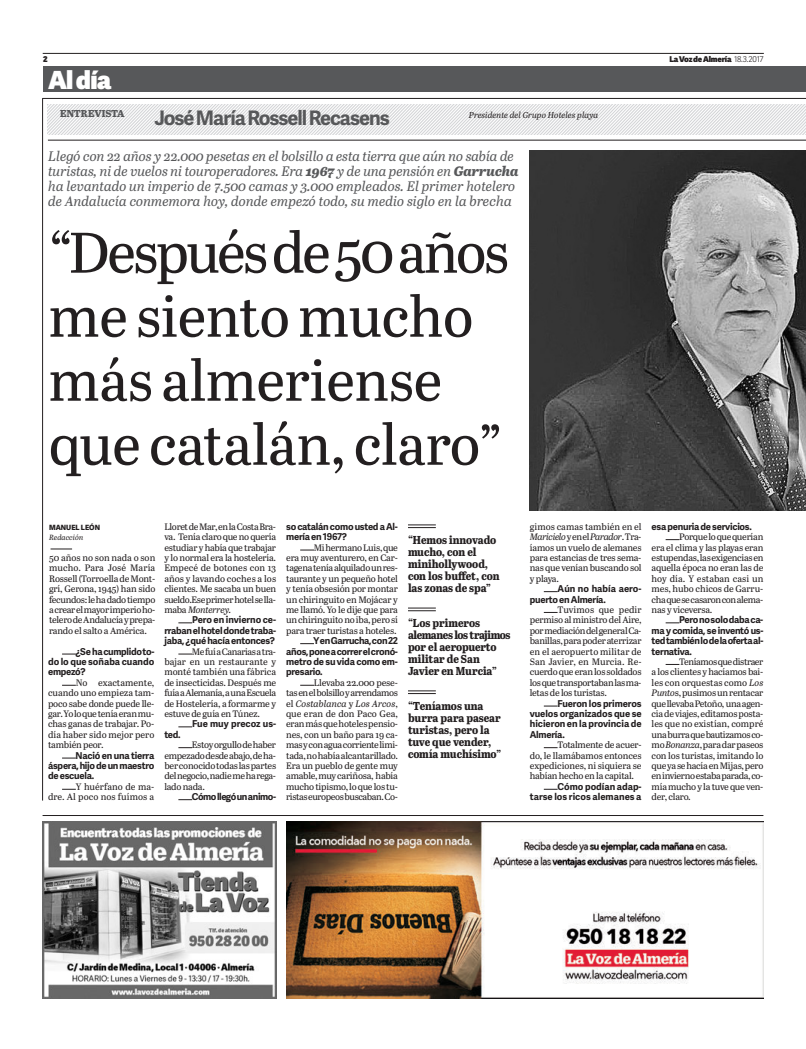
<style>
.page{position:relative;width:806px;height:1049px;background:#fff}
.page>*{position:absolute;margin:0;border:0;box-sizing:border-box;transform-origin:0 0}
.t1{font:57px/64px "Abril Text";letter-spacing:-.01em;color:#231f20}
.t2{font:800 25px "Adelle Sans Basic";color:#fff}
.t3{font:700 20px "Adelle Sans Basic";letter-spacing:-.05em;color:#57585a}
.t4{font:italic 13.7px/15px "Abril Text";letter-spacing:-.01em;color:#57585a}
.t5{font:11.5px/12px "Abril Almeria";letter-spacing:-.01em;color:#231f20}
.t6{font:800 10px "Abril Text";letter-spacing:-.005em;color:#57585a}
.t7{font:700 9.5px/10.4px "Adelle Sans Basic";letter-spacing:-.025em;color:#231f20;text-align:justify}
.t8{font:700 9.5px/10.4px "Adelle Sans Basic";letter-spacing:.005em;color:#231f20;text-align:right}
.t9{font:9.3px/10.4px "Abril Text";letter-spacing:-.025em;color:#231f20;text-align:justify}
.t10{font:9.3px/10.4px "Abril Text";letter-spacing:.005em;color:#231f20;text-align:right}
.t11{font:italic 8.5px "Abril Text";color:#231f20}
.t12{font:800 8px "Adelle Sans Basic";letter-spacing:-.02em;color:#231f20}
.t13{font:italic 7.5px "Abril Text";color:#231f20}
.t14{font:800 7.2px "Adelle Sans Basic";color:#231f20}
.s1{font-weight:300}
.s2{font-weight:800}
.s3{font-size:14px}
.s4{font-style:italic}
</style>
<div class="page">
<img style="left:48px;top:104px;width:757px;height:30px">
<hr style="left:42px;top:98px;width:763px;height:1px;background:#231f20">
<hr style="left:42px;top:98px;width:1px;height:702px;background:#231f20">
<svg style="left:62px;top:653px;width:14px;height:1px"></svg>
<svg style="left:62px;top:685px;width:14px;height:1px"></svg>
<svg style="left:62px;top:757px;width:14px;height:1px"></svg>
<svg style="left:62px;top:789px;width:14px;height:1px"></svg>
<svg style="left:50px;top:549px;width:22px;height:1px"></svg>
<img style="left:529px;top:150px;width:276px;height:361px">
<svg style="left:408px;top:524px;width:27px;height:4px"></svg>
<svg style="left:408px;top:607px;width:27px;height:4px"></svg>
<svg style="left:408px;top:690px;width:27px;height:4px"></svg>
<svg style="left:178px;top:622px;width:14px;height:1px"></svg>
<svg style="left:178px;top:653px;width:14px;height:1px"></svg>
<svg style="left:178px;top:726px;width:14px;height:1px"></svg>
<svg style="left:178px;top:747px;width:14px;height:1px"></svg>
<svg style="left:178px;top:799px;width:14px;height:1px"></svg>
<svg style="left:300px;top:643px;width:14px;height:1px"></svg>
<svg style="left:300px;top:685px;width:14px;height:1px"></svg>
<svg style="left:300px;top:549px;width:14px;height:1px"></svg>
<svg style="left:543px;top:705px;width:14px;height:1px"></svg>
<svg style="left:543px;top:747px;width:14px;height:1px"></svg>
<svg style="left:543px;top:612px;width:14px;height:1px"></svg>
<svg style="left:543px;top:591px;width:14px;height:1px"></svg>
<svg style="left:543px;top:789px;width:14px;height:1px"></svg>
<svg style="left:665px;top:622px;width:14px;height:1px"></svg>
<svg style="left:665px;top:664px;width:14px;height:1px"></svg>
<svg style="left:665px;top:539px;width:14px;height:1px"></svg>
<img style="left:43px;top:821px;width:233px;height:177px">
<hr style="left:43px;top:815px;width:720px;height:1px;background:#231f20">
<hr style="left:48px;top:140px;width:757px;height:1px;background:#231f20">
<img style="left:286px;top:821px;width:477px;height:177px">
<div style="left:43px;top:67px;width:762px;height:25px;background:#57585a"></div>
<hr style="left:43px;top:53px;width:720px;height:1px;background:#231f20">
<p class="t12" style="left:43px;top:55px;width:6px">2</p>
<p class="t12" style="left:669px;top:55px;width:95px">La Voz de Almería <span class="s1">18.3.2017</span></p>
<p class="t2" style="left:48px;top:65px;width:64px">Al día</p>
<p class="t6" style="left:60px;top:110px;width:66px">ENTREVISTA</p>
<p class="t3" style="left:154px;top:109px;width:237px">José María Rossell Recasens</p>
<p class="t11" style="left:468px;top:111px;width:131px">Presidente del Grupo Hoteles playa</p>
<p class="t4" style="left:48px;top:150px;width:471px">Llegó con 22 años y 22.000 pesetas en el bolsillo a esta tierra que aún no sabía de turistas, ni de vuelos ni touroperadores. Era <span class="s2">1967</span> y de una pensión en <span class="s2">Garrucha </span>ha levantado un imperio de 7.500 camas y 3.000 empleados. El primer hotelero de Andalucía conmemora hoy, donde empezó todo, su medio siglo en la <span class="s3">brecha</span></p>
<p class="t1" style="left:49px;top:225px;width:462px">“Después de 50 años me siento mucho más almeriense que catalán, claro”</p>
<p class="t14" style="left:49px;top:524px;width:53px">MANUEL LEÓN</p>
<p class="t13" style="left:49px;top:534px;width:36px">Redacción</p>
<p class="t9" style="left:49px;top:553px;width:108px">50 años no son nada o son mucho. Para José María Rossell (Torroella de Mont&shy;grí, Gerona, 1945) han sido fecundos: le ha dado tiempo a crear el mayor imperio ho&shy;telero de Andalucía y prepa&shy;rando el salto a América.</p>
<p class="t7" style="left:48px;top:647px;width:108px;text-indent:27px">¿Se ha cumplido to&shy;do lo que soñaba cuando empezó?</p>
<p class="t9" style="left:48px;top:678px;width:108px;text-indent:28px">No exactamente, cuando uno empieza tam&shy;poco sabe donde puede lle&shy;gar. Yo lo que tenía eran mu&shy;chas ganas de trabajar. Po&shy;día haber sido mejor pero también peor.</p>
<p class="t7" style="left:48px;top:751px;width:108px;text-indent:28px">Nació en una tierra áspera, hijo de un maestro de escuela.</p>
<p class="t10" style="left:48px;top:782px;width:108px">Y huérfano de ma-<br>dre. Al poco nos fuímos a</p>
<p class="t9" style="left:164px;top:522px;width:113px">Lloret de Mar, en la Costa Bra&shy;va. Tenía claro que no quería estudiar y había que trabajar y lo normal era la hostelería.<br>Empecé de botones con 13 años y lavando coches a los clientes. Me sacaba un buen sueldo.Ese primer hotel se lla&shy;maba <span class="s4">Monterrey.</span></p>
<p class="t7" style="left:164px;top:616px;width:113px;text-indent:28px">Pero en invierno ce&shy;rraban el hotel donde traba&shy;jaba, ¿qué hacía entonces?</p>
<p class="t9" style="left:164px;top:647px;width:113px;text-indent:27px">Me fuí a Canarias a tra&shy;bajar en un restaurante y monté también una fábrica de insecticidas. Después me fuía a Alemanía, a una Escuela de Hostelería, a formarme y estuve de guía en Túnez.</p>
<p class="t8" style="left:192px;top:720px;width:85px">Fue muy precoz us-</p>
<p class="t7" style="left:164px;top:730px;width:18px">ted.</p>
<p class="t9" style="left:164px;top:740px;width:113px;text-indent:27px">Estoy orgullo de haber empezado desde abajo, de ha&shy;ber conocido todas las partes del negocio, nadie me ha rega&shy;lado nada.</p>
<p class="t7" style="left:192px;top:792px;width:86px">Cómo llegó un animo-</p>
<p class="t7" style="left:286px;top:522px;width:113px">so catalán como usted a Al&shy;mería en 1967?</p>
<p class="t9" style="left:286px;top:543px;width:113px;text-indent:28px">Mi hermano Luis, que era muy aventurero, en Car&shy;tagena tenía alquilado un res&shy;taurante y un pequeño hotel y tenía obsesión por montar un chiringuito en Mojácar y me llamó. Yo le dĳe que para un chiringuito no iba, pero sí para traer turistas a hoteles.</p>
<p class="t7" style="left:286px;top:636px;width:113px;text-indent:27px">Y en Garrucha, con 22 años, pone a correr el cronó&shy;metro de su vida como em&shy;presario.</p>
<p class="t9" style="left:286px;top:678px;width:113px;text-indent:28px">Llevaba 22.000 pese&shy;tas en el bolsillo y arrendamos el <span class="s4">Costablanca</span> y <span class="s4">Los Arcos</span>, que eran de don Paco Gea, eran más que hoteles pensio&shy;nes, con un baño para 19 ca&shy;mas y con agua corriente limi&shy;tada, no había alcantarillado.<br>Era un pueblo de gente muy amable, muy cariñosa, había mucho tipismo, lo que los tu&shy;ristas europeos buscaban. Co-</p>
<p class="t5" style="left:408px;top:534px;width:93px">“Hemos innovado mucho, con el minihollywood, con los buffet, con las zonas de spa”</p>
<p class="t5" style="left:408px;top:617px;width:104px">“Los primeros alemanes los trajimos por el aeropuerto militar de San<br>Javier en Murcia”</p>
<p class="t5" style="left:408px;top:700px;width:95px">“Teníamos una burra para pasear turistas, pero la tuve que vender, comía muchísimo”</p>
<p class="t9" style="left:529px;top:522px;width:113px">gimos camas también en el <span class="s4">Maricielo</span>y en el <span class="s4">Parador</span>. Tra&shy;íamos un vuelo de alemanes para estancias de tres sema&shy;nas que venían buscando sol y playa.</p>
<p class="t7" style="left:529px;top:584px;width:113px;text-indent:28px">Aún no había aero&shy;puerto en Almería.</p>
<p class="t9" style="left:529px;top:605px;width:113px;text-indent:28px">Tuvimos que pedir permiso al ministro del Aire, por mediación del general Ca&shy;banillas, para poder aterrizar en el aeropuerto militar de San Javier, en Murcia. Re&shy;cuerdo que eran los soldados los que transportaban las ma&shy;letas de los turistas.</p>
<p class="t7" style="left:529px;top:699px;width:113px;text-indent:28px">Fueron los primeros vuelos organizados que se hicieron en la provincia de Almería.</p>
<p class="t9" style="left:529px;top:740px;width:113px;text-indent:28px">Totalmente de acuer&shy;do, le llamábamos entonces expediciones, ni siquiera se habían hecho en la capital.</p>
<p class="t8" style="left:529px;top:782px;width:113px">Cómo podían adap-<br>tarse los ricos alemanes a</p>
<p class="t7" style="left:651px;top:522px;width:102px">esa penuria de servicios.</p>
<p class="t9" style="left:651px;top:532px;width:113px;text-indent:28px">Porque lo que querían era el clima y las playas eran estupendas, las exigencias en aquella época no eran las de hoy día. Y estaban casi un mes, hubo chicos de Garru&shy;cha que se casaron con alema&shy;nas y viceversa.</p>
<p class="t7" style="left:651px;top:616px;width:113px;text-indent:28px">Pero no solo daba ca&shy;ma y comida, se inventó us&shy;ted también lo de la oferta al&shy;ternativa.</p>
<p class="t9" style="left:651px;top:657px;width:113px;text-indent:27px">Teníamos que distraer a los clientes y hacíamos bai&shy;les con orquestas como <span class="s4">Los Punto</span>s, pusimos un rentacar que llevaba Petoño, una agen&shy;cia de viajes, editamos posta&shy;les que no existían, compré una burra que bautizamos co&shy;mo <span class="s4">Bonanza</span>, para dar paseos con los turistas, imitando lo que ya se hacía en Mĳas, pero en invierno estaba parada, co&shy;mía mucho y la tuve que ven&shy;der, claro.</p>
</div>
